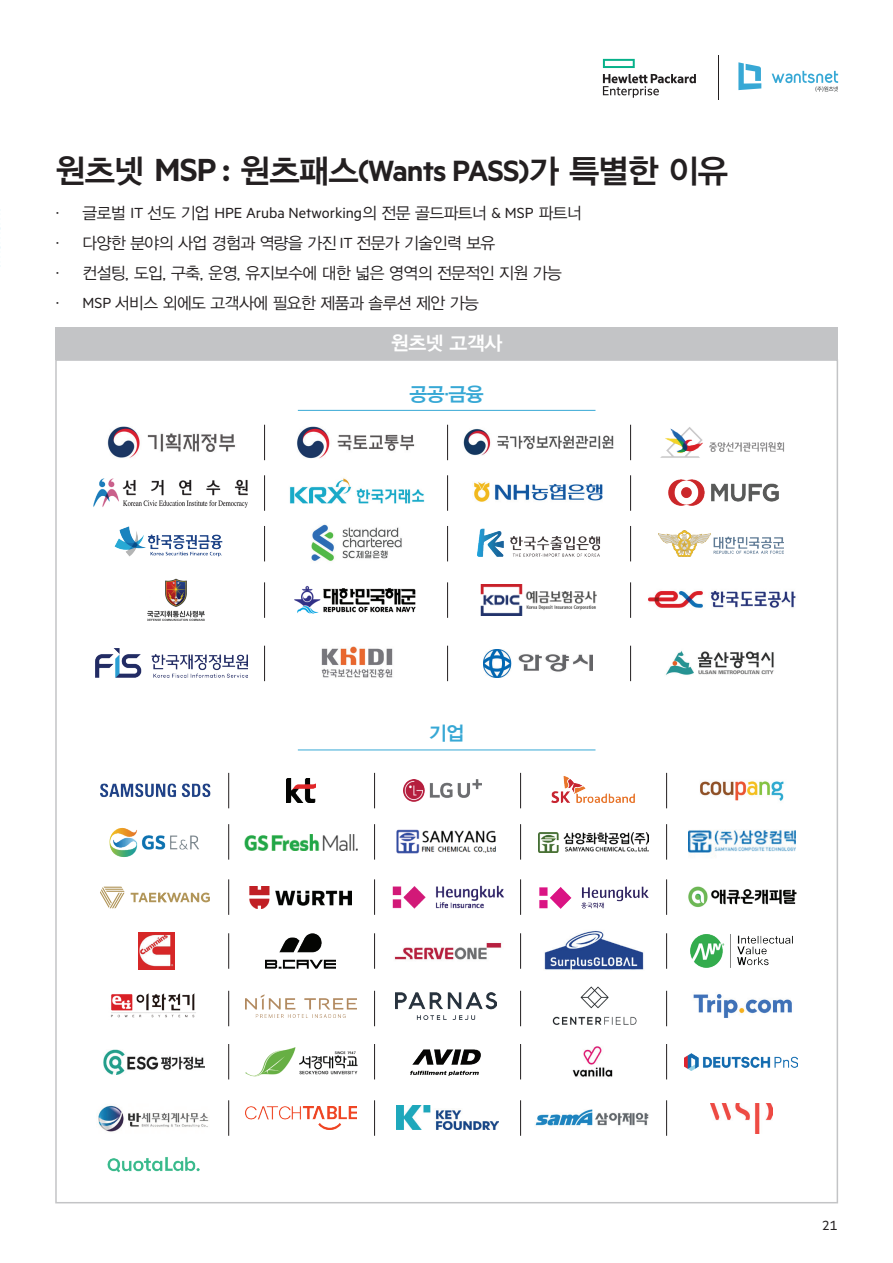
<style>
.page{position:relative;width:893px;height:1263px;background:#fff}
.page>*{position:absolute;margin:0;border:0;box-sizing:border-box;transform-origin:0 0}
.t1{font:33px "YDGO14";letter-spacing:-.025em;color:#231f20}
.t2{font:19.5px "YDGO14";color:#37a8d5}
.t3{font:19.5px "YDGO14";letter-spacing:-.025em;color:#fff}
.t4{font:16.5px "YDGO12";letter-spacing:-.03em;color:#231f20}
.t5{font:16.5px "Metric HPE";color:#231f20}
.t6{font:16.5px "Times";color:#231f20}
.t7{font:15px "Metric HPE";color:#231f20}
.s1{font-family:"Metric HPE";font-weight:600;font-size:36px}
.s2{font-family:"Metric HPE";font-weight:600}
.s3{font-family:"YDGO12"}
.s4{font-family:"Metric HPE"}
</style>
<div class="page">
<div style="left:55px;top:327px;width:783px;height:32px;background:#c3c4c6"></div>
<hr style="left:718px;top:55px;width:1px;height:45px;background:#231f20">
<svg style="left:738px;top:62px;width:23px;height:28px"></svg>
<svg style="left:772px;top:71px;width:66px;height:21px"></svg>
<svg style="left:603px;top:59px;width:32px;height:9px"></svg>
<svg style="left:603px;top:74px;width:93px;height:24px"></svg>
<img style="left:107px;top:1157px;width:93px;height:16px">
<img style="left:114px;top:526px;width:109px;height:31px">
<img style="left:478px;top:529px;width:123px;height:27px">
<img style="left:311px;top:524px;width:91px;height:37px">
<img style="left:658px;top:530px;width:126px;height:27px">
<hr style="left:264px;top:526px;width:1px;height:35px;background:#231f20">
<hr style="left:447px;top:526px;width:1px;height:35px;background:#231f20">
<hr style="left:630px;top:526px;width:1px;height:35px;background:#231f20">
<img style="left:147px;top:578px;width:58px;height:43px">
<img style="left:480px;top:584px;width:117px;height:31px">
<img style="left:294px;top:585px;width:122px;height:29px">
<img style="left:648px;top:590px;width:148px;height:18px">
<hr style="left:264px;top:582px;width:1px;height:36px;background:#231f20">
<hr style="left:447px;top:582px;width:1px;height:36px;background:#231f20">
<hr style="left:630px;top:582px;width:1px;height:36px;background:#231f20">
<img style="left:100px;top:783px;width:111px;height:15px">
<img style="left:404px;top:780px;width:78px;height:21px">
<img style="left:287px;top:779px;width:28px;height:23px">
<img style="left:551px;top:776px;width:84px;height:27px">
<img style="left:700px;top:781px;width:84px;height:20px">
<hr style="left:228px;top:773px;width:1px;height:35px;background:#231f20">
<hr style="left:374px;top:773px;width:1px;height:35px;background:#231f20">
<hr style="left:520px;top:773px;width:1px;height:35px;background:#231f20">
<hr style="left:666px;top:773px;width:1px;height:35px;background:#231f20">
<img style="left:109px;top:827px;width:90px;height:30px">
<img style="left:396px;top:829px;width:100px;height:25px">
<img style="left:244px;top:834px;width:114px;height:16px">
<img style="left:538px;top:832px;width:110px;height:20px">
<img style="left:688px;top:829px;width:108px;height:24px">
<hr style="left:228px;top:824px;width:1px;height:36px;background:#231f20">
<hr style="left:374px;top:824px;width:1px;height:36px;background:#231f20">
<hr style="left:520px;top:824px;width:1px;height:36px;background:#231f20">
<hr style="left:666px;top:824px;width:1px;height:36px;background:#231f20">
<svg style="left:100px;top:887px;width:110px;height:21px"></svg>
<img style="left:392px;top:885px;width:112px;height:24px">
<img style="left:250px;top:887px;width:102px;height:21px">
<img style="left:539px;top:886px;width:110px;height:23px">
<img style="left:688px;top:886px;width:109px;height:21px">
<hr style="left:228px;top:879px;width:1px;height:36px;background:#231f20">
<hr style="left:374px;top:879px;width:1px;height:36px;background:#231f20">
<hr style="left:520px;top:879px;width:1px;height:36px;background:#231f20">
<hr style="left:666px;top:879px;width:1px;height:36px;background:#231f20">
<img style="left:139px;top:933px;width:36px;height:36px">
<img style="left:394px;top:942px;width:108px;height:18px">
<img style="left:266px;top:933px;width:69px;height:36px">
<img style="left:544px;top:930px;width:100px;height:40px">
<img style="left:690px;top:934px;width:103px;height:33px">
<hr style="left:228px;top:933px;width:1px;height:36px;background:#231f20">
<hr style="left:374px;top:933px;width:1px;height:36px;background:#231f20">
<hr style="left:520px;top:933px;width:1px;height:36px;background:#231f20">
<hr style="left:666px;top:933px;width:1px;height:36px;background:#231f20">
<img style="left:111px;top:993px;width:85px;height:25px">
<img style="left:396px;top:992px;width:100px;height:27px">
<img style="left:246px;top:994px;width:110px;height:23px">
<img style="left:552px;top:986px;width:85px;height:39px">
<img style="left:693px;top:994px;width:99px;height:24px">
<hr style="left:228px;top:991px;width:1px;height:35px;background:#231f20">
<hr style="left:374px;top:991px;width:1px;height:35px;background:#231f20">
<hr style="left:520px;top:991px;width:1px;height:35px;background:#231f20">
<hr style="left:666px;top:991px;width:1px;height:35px;background:#231f20">
<img style="left:104px;top:1050px;width:101px;height:24px">
<img style="left:410px;top:1049px;width:71px;height:27px">
<img style="left:245px;top:1047px;width:113px;height:30px">
<img style="left:572px;top:1046px;width:41px;height:31px">
<img style="left:684px;top:1054px;width:114px;height:16px">
<hr style="left:228px;top:1044px;width:1px;height:35px;background:#231f20">
<hr style="left:374px;top:1044px;width:1px;height:35px;background:#231f20">
<hr style="left:520px;top:1044px;width:1px;height:35px;background:#231f20">
<hr style="left:666px;top:1044px;width:1px;height:35px;background:#231f20">
<img style="left:98px;top:1105px;width:111px;height:27px">
<img style="left:396px;top:1106px;width:103px;height:23px">
<img style="left:246px;top:1107px;width:111px;height:23px">
<img style="left:535px;top:1110px;width:114px;height:16px">
<img style="left:710px;top:1103px;width:62px;height:30px">
<hr style="left:228px;top:1100px;width:1px;height:36px;background:#231f20">
<hr style="left:374px;top:1100px;width:1px;height:36px;background:#231f20">
<hr style="left:520px;top:1100px;width:1px;height:36px;background:#231f20">
<hr style="left:666px;top:1100px;width:1px;height:36px;background:#231f20">
<img style="left:95px;top:648px;width:153px;height:30px">
<img style="left:484px;top:649px;width:109px;height:28px">
<img style="left:321px;top:646px;width:72px;height:32px">
<img style="left:665px;top:650px;width:109px;height:25px">
<hr style="left:264px;top:646px;width:1px;height:35px;background:#231f20">
<hr style="left:447px;top:646px;width:1px;height:35px;background:#231f20">
<hr style="left:630px;top:646px;width:1px;height:35px;background:#231f20">
<img style="left:93px;top:478px;width:155px;height:30px">
<img style="left:474px;top:482px;width:129px;height:20px">
<img style="left:289px;top:478px;width:136px;height:26px">
<img style="left:668px;top:479px;width:111px;height:27px">
<hr style="left:264px;top:475px;width:1px;height:36px;background:#231f20">
<hr style="left:447px;top:475px;width:1px;height:36px;background:#231f20">
<hr style="left:630px;top:475px;width:1px;height:36px;background:#231f20">
<img style="left:107px;top:428px;width:128px;height:30px">
<img style="left:463px;top:429px;width:151px;height:27px">
<img style="left:297px;top:428px;width:118px;height:30px">
<img style="left:660px;top:428px;width:124px;height:30px">
<hr style="left:264px;top:425px;width:1px;height:35px;background:#231f20">
<hr style="left:447px;top:425px;width:1px;height:35px;background:#231f20">
<hr style="left:630px;top:425px;width:1px;height:35px;background:#231f20">
<hr style="left:298px;top:410px;width:297px;height:1px;background:#37a8d5">
<hr style="left:298px;top:749px;width:297px;height:1px;background:#37a8d5">
<h1 class="t1" style="left:55px;top:154px;width:675px">원츠넷 <span class="s1">MSP :</span> 원츠패스<span class="s2">(Wants PASS)</span>가 특별한 이유</h1>
<p class="t6" style="left:56px;top:197px;width:6px">·</p>
<p class="t5" style="left:83px;top:203px;width:501px"><span class="s3">글로벌</span> IT <span class="s3">선도 기업</span> HPE Aruba Networking<span class="s3">의 전문 골드파트너</span> &amp; MSP <span class="s3">파트너</span></p>
<p class="t6" style="left:56px;top:227px;width:6px">·</p>
<p class="t4" style="left:83px;top:235px;width:414px">다양한 분야의 사업 경험과 역량을 가진 <span class="s4">IT</span> 전문가 기술인력 보유</p>
<p class="t6" style="left:56px;top:257px;width:6px">·</p>
<p class="t4" style="left:83px;top:265px;width:481px">컨설팅, 도입, 구축, 운영, 유지보수에 대한 넓은 영역의 전문적인 지원 가능</p>
<p class="t6" style="left:56px;top:287px;width:6px">·</p>
<p class="t4" style="left:83px;top:295px;width:398px"><span class="s4">MSP</span> 서비스 외에도 고객사에 필요한 제품과 솔루션 제안 가능</p>
<p class="t3" style="left:391px;top:334px;width:113px">원츠넷 고객사</p>
<p class="t2" style="left:409px;top:384px;width:76px">공공·금융</p>
<p class="t2" style="left:429px;top:723px;width:37px">기업</p>
<p class="t7" style="left:822px;top:1217px;width:17px">21</p>
</div>
